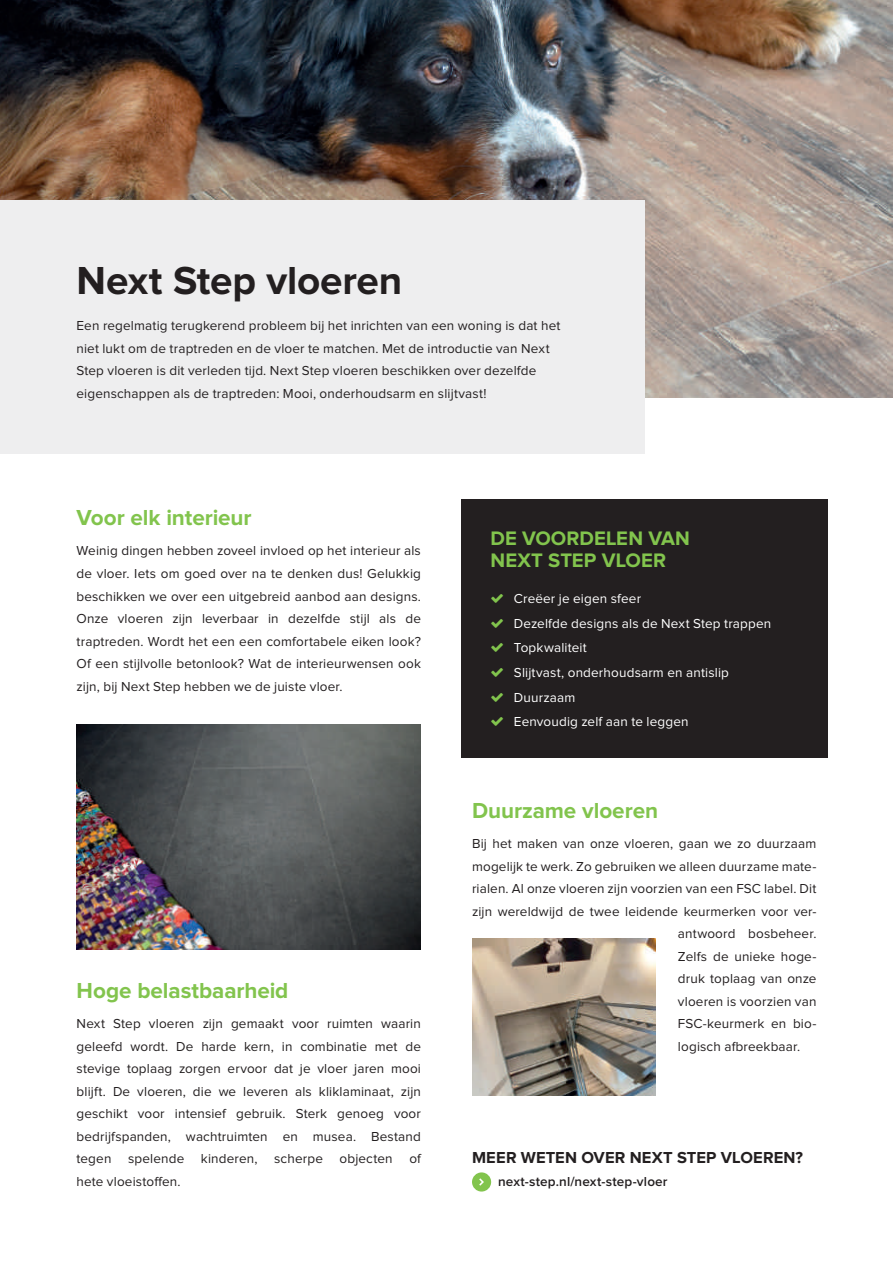
<style>
.page{position:relative;width:893px;height:1263px;background:#fff}
.page>*{position:absolute;margin:0;border:0;box-sizing:border-box;transform-origin:0 0}
.t1{font:700 40.5px "Proxima Nova";letter-spacing:-.005em;color:#231f20}
.t2{font:700 22.5px "Proxima Nova";letter-spacing:-.005em;color:#82c44d}
.t3{font:700 20.25px/22.5px "Proxima Nova";letter-spacing:.005em;color:#82c44d}
.t4{font:700 16.5px "Proxima Nova";letter-spacing:.01em;color:#231f20}
.t5{font:13.5px/22.5px "Proxima Nova";letter-spacing:.01em;color:#231f20;text-align:justify}
.t6{font:13.5px/24.8px "Proxima Nova";letter-spacing:.01em;color:#fff}
.t7{font:600 13.5px "Proxima Nova";letter-spacing:.01em;color:#231f20}
</style>
<div class="page">
<hr style="left:892px;top:0;width:1px;height:454px;background:#eeeeef">
<img style="left:0;top:0;width:893px;height:398px">
<div style="left:461px;top:499px;width:367px;height:259px;background:#231f20"></div>
<div style="left:472px;top:1172px;width:19px;height:19px;background:#82c44d;border-radius:50%"></div>
<svg style="left:479px;top:1178px;width:5px;height:7px"></svg>
<img style="left:77px;top:725px;width:344px;height:224px">
<div style="left:0;top:200px;width:644px;height:254px;background:#eeeeef"></div>
<img style="left:472px;top:938px;width:183px;height:157px">
<h1 class="t1" style="left:77px;top:262px;width:327px">Next Step vloeren</h1>
<p class="t5" style="left:77px;top:315px;width:485px;text-align:left">Een regelmatig terugkerend probleem bij het inrichten van een woning is dat het niet lukt om de traptreden en de vloer te matchen. Met de introductie van Next Step vloeren is dit verleden tijd. Next Step vloeren beschikken over dezelfde eigenschappen als de traptreden: Mooi, onderhoudsarm en slijtvast!</p>
<h2 class="t2" style="left:77px;top:507px;width:177px">Voor elk interieur</h2>
<p class="t5" style="left:77px;top:540px;width:346px">Weinig dingen hebben zoveel invloed op het interieur als de vloer. Iets om goed over na te denken dus! Gelukkig beschikken we over een uitgebreid aanbod aan designs.<br>Onze vloeren zijn leverbaar in dezelfde stijl als de traptreden. Wordt het een een comfortabele eiken look?<br>Of een stijlvolle betonlook? Wat de interieurwensen ook zijn, bij Next Step hebben we de juiste vloer.</p>
<h2 class="t2" style="left:77px;top:980px;width:213px">Hoge belastbaarheid</h2>
<p class="t5" style="left:77px;top:1013px;width:346px">Next Step vloeren zijn gemaakt voor ruimten waarin geleefd wordt. De harde kern, in combinatie met de stevige toplaag zorgen ervoor dat je vloer jaren mooi blijft. De vloeren, die we leveren als kliklaminaat, zijn geschikt voor intensief gebruik. Sterk genoeg voor bedrijfspanden, wachtruimten en musea. Bestand tegen spelende kinderen, scherpe objecten of hete vloeistoffen.</p>
<h3 class="t3" style="left:490px;top:528px;width:201px">DE VOORDELEN VAN<br>NEXT STEP VLOER</h3>
<p class="t6" style="left:514px;top:586px;width:259px">Creëer je eigen sfeer<br>Dezelfde designs als de Next Step trappen<br>Topkwaliteit<br>Slijtvast, onderhoudsarm en antislip<br>Duurzaam<br>Eenvoudig zelf aan te leggen</p>
<h2 class="t2" style="left:472px;top:800px;width:188px">Duurzame vloeren</h2>
<p class="t5" style="left:472px;top:833px;width:346px">Bij het maken van onze vloeren, gaan we zo duurzaam</p>
<p class="t5" style="left:472px;top:855px;width:346px">mogelijk te werk. Zo gebruiken we alleen duurzame mate-</p>
<p class="t5" style="left:472px;top:878px;width:346px">rialen. Al onze vloeren zijn voorzien van een FSC label. Dit</p>
<p class="t5" style="left:472px;top:900px;width:346px">zijn wereldwijd de twee leidende keurmerken voor ver-</p>
<p class="t5" style="left:678px;top:923px;width:140px">antwoord bosbeheer.</p>
<p class="t5" style="left:678px;top:945px;width:140px">Zelfs de unieke hoge-</p>
<p class="t5" style="left:678px;top:968px;width:140px">druk toplaag van onze</p>
<p class="t5" style="left:678px;top:990px;width:140px">vloeren is voorzien van</p>
<p class="t5" style="left:678px;top:1013px;width:140px">FSC-keurmerk en bio-</p>
<p class="t5" style="left:678px;top:1035px;width:124px">logisch afbreekbaar.</p>
<p class="t4" style="left:472px;top:1149px;width:333px">MEER WETEN OVER NEXT STEP VLOEREN?</p>
<p class="t7" style="left:498px;top:1175px;width:171px">next-step.nl/next-step-vloer</p>
</div>
